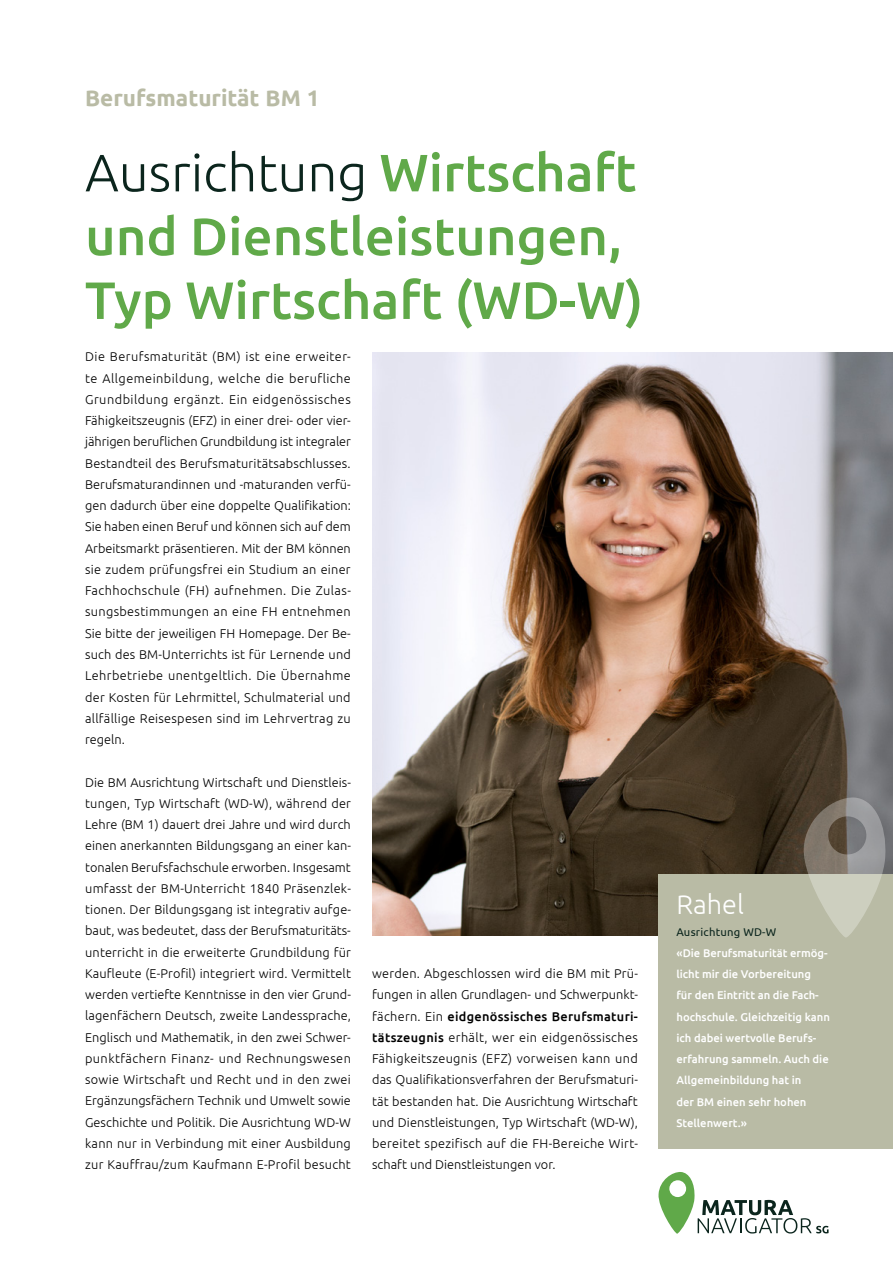
<style>
.page{position:relative;width:893px;height:1263px;background:#fff}
.page>*{position:absolute;margin:0;border:0;box-sizing:border-box;transform-origin:0 0}
.t1{font:500 52.5px/63.8px "Ubuntu";color:#60a949}
.t2{font:300 27px "Ubuntu";color:#fff}
.t3{font:700 22.5px "Ubuntu";color:#b9bba5}
.t4{font:300 12.75px/21.3px "Ubuntu";letter-spacing:.02em;color:#000;text-align:justify}
.t5{font:500 11.25px/21.3px "Ubuntu";color:#fff}
.t6{font:11.25px "Ubuntu";letter-spacing:.02em;color:#0b251d}
.s1{font-weight:300;color:#0b251d}
.s2{font-weight:500}
</style>
<div class="page">
<svg style="left:658px;top:1172px;width:171px;height:62px"></svg>
<img style="left:372px;top:352px;width:521px;height:583px">
<div style="left:658px;top:874px;width:235px;height:274px;background:#b9bba5"></div>
<svg style="left:802px;top:796px;width:85px;height:142px"></svg>
<h3 class="t3" style="left:85px;top:85px;width:236px">Berufsmaturität BM 1</h3>
<h1 class="t1" style="left:85px;top:139px;width:560px"><span class="s1">Ausrichtung</span> Wirtschaft und Dienstleistungen,<br>Typ Wirtschaft (WD-W)</h1>
<p class="t4" style="left:85px;top:346px;width:267px">Die Berufsmaturität (BM) ist eine erweiter&shy;te Allgemeinbildung, welche die berufliche Grundbildung ergänzt. Ein eidgenössisches Fähigkeitszeugnis (EFZ) in einer drei- oder vier&shy;jährigen beruflichen Grundbildung ist integraler Bestandteil des Berufsmaturitätsabschlusses.<br>Berufsmaturandinnen und -maturanden verfü&shy;gen dadurch über eine doppelte Qualifikation:<br>Sie haben einen Beruf und können sich auf dem Arbeitsmarkt präsentieren. Mit der BM können sie zudem prüfungsfrei ein Studium an einer Fachhochschule (FH) aufnehmen. Die Zulas&shy;sungsbestimmungen an eine FH entnehmen Sie bitte der jeweiligen FH Homepage. Der Be&shy;such des BM-Unterrichts ist für Lernende und Lehrbetriebe unentgeltlich. Die Übernahme der Kosten für Lehrmittel, Schulmaterial und allfällige Reisespesen sind im Lehrvertrag zu regeln.</p>
<p class="t4" style="left:85px;top:771px;width:267px">Die BM Ausrichtung Wirtschaft und Dienstleis&shy;tungen, Typ Wirtschaft (WD-W), während der Lehre (BM 1) dauert drei Jahre und wird durch einen anerkannten Bildungsgang an einer kan&shy;tonalen Berufsfachschule erworben. Insgesamt umfasst der BM-Unterricht 1840 Präsenzlek&shy;tionen. Der Bildungsgang ist integrativ aufge&shy;baut, was bedeutet, dass der Berufsmaturitäts&shy;unterricht in die erweiterte Grundbildung für Kaufleute (E-Profil) integriert wird. Vermittelt werden vertiefte Kenntnisse in den vier Grund&shy;lagenfächern Deutsch, zweite Landessprache, Englisch und Mathematik, in den zwei Schwer&shy;punktfächern Finanz- und Rechnungswesen sowie Wirtschaft und Recht und in den zwei Ergänzungsfächern Technik und Umwelt sowie Geschichte und Politik. Die Ausrichtung WD-W kann nur in Verbindung mit einer Ausbildung zur Kauffrau/zum Kaufmann E-Profil besucht</p>
<p class="t4" style="left:372px;top:962px;width:267px">werden. Abgeschlossen wird die BM mit Prü&shy;fungen in allen Grundlagen- und Schwerpunkt&shy;fächern. Ein <span class="s2">eidgenössisches Berufsmaturi&shy;tätszeugnis</span> erhält, wer ein eidgenössisches Fähigkeitszeugnis (EFZ) vorweisen kann und das Qualifikationsverfahren der Berufsmaturi&shy;tät bestanden hat. Die Ausrichtung Wirtschaft und Dienstleistungen, Typ Wirtschaft (WD-W), bereitet spezifisch auf die FH-Bereiche Wirt&shy;schaft und Dienstleistungen vor.</p>
<h2 class="t2" style="left:676px;top:888px;width:69px">Rahel</h2>
<p class="t6" style="left:676px;top:925px;width:101px">Ausrichtung WD-W</p>
<p class="t5" style="left:676px;top:942px;width:155px">«Die Berufsmaturität ermög&shy;licht mir die Vorbereitung<br>für den Eintritt an die Fach&shy;hochschule. Gleichzeitig kann ich dabei wertvolle Berufs&shy;erfahrung sammeln. Auch die<br>Allgemeinbildung hat in<br>der BM einen sehr hohen<br>Stellenwert.»</p>
</div>
